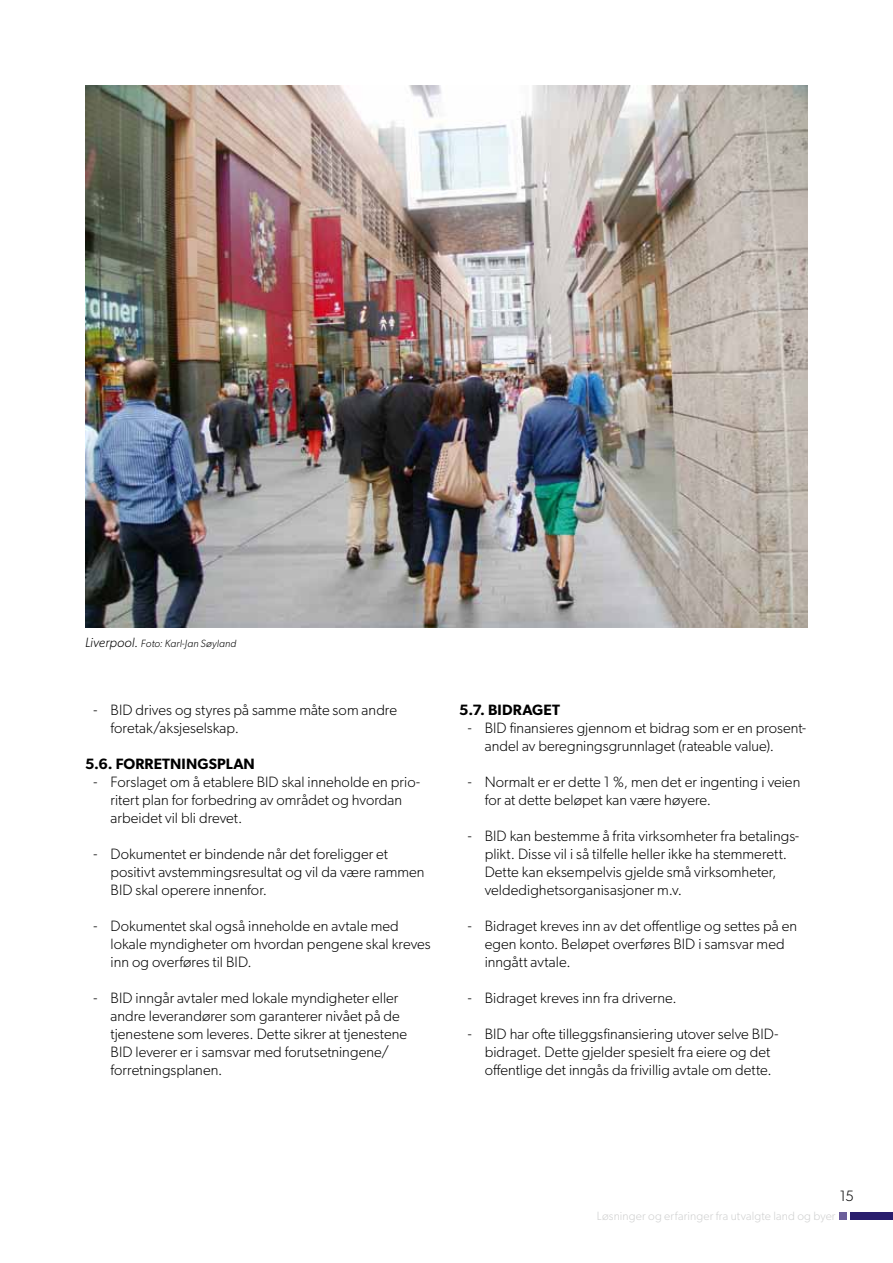
<style>
.page{position:relative;width:893px;height:1263px;background:#fff}
.page>*{position:absolute;margin:0;border:0;box-sizing:border-box;transform-origin:0 0}
.t1{font:300 15px/18px "Gibson";letter-spacing:.005em;color:#000}
.t2{font:600 15px "Gibson";letter-spacing:.005em;color:#000}
.t3{font:300 12px "Gibson";letter-spacing:.015em;color:#cfd0d0}
.t4{font:italic 300 10.5px "Gibson";letter-spacing:.015em;color:#000}
.s1{font-size:13.5px}
</style>
<div class="page">
<img style="left:85px;top:85px;width:723px;height:542px">
<div style="left:850px;top:1212px;width:43px;height:7px;background:#291e6d"></div>
<div style="left:840px;top:1212px;width:7px;height:7px;background:#6c5f9b"></div>
<p class="t4" style="left:85px;top:637px;width:153px"><span class="s1">Liverpool.</span> Foto: Karl-Jan Søyland</p>
<p class="t1" style="left:111px;top:701px;width:288px;text-indent:-17px">- BID drives og styres på samme måte som andre foretak/aksjeselskap.</p>
<p class="t2" style="left:85px;top:755px;width:49px">5.6. FORRETNIN</p>
<p class="t2" style="left:197px;top:755px;width:57px">GSPLAN</p>
<p class="t1" style="left:111px;top:773px;width:310px;text-indent:-17px">- Forslaget om å etablere BID skal inneholde en prio&shy;ritert plan for forbedring av området og hvordan arbeidet vil bli drevet.</p>
<p class="t1" style="left:111px;top:845px;width:316px;text-indent:-17px">- Dokumentet er bindende når det foreligger et positivt avstemmingsresultat og vil da være rammen<br>BID skal operere innenfor.</p>
<p class="t1" style="left:111px;top:917px;width:322px;text-indent:-17px">- Dokumentet skal også inneholde en avtale med lokale myndigheter om hvordan pengene skal kreves inn og overføres til BID.</p>
<p class="t1" style="left:111px;top:989px;width:298px;text-indent:-17px">- BID inngår avtaler med lokale myndigheter eller andre leverandører som garanterer nivået på de tjenestene som leveres. Dette sikrer at tjenestene BID leverer er i samsvar med forutsetningene/ forretningsplanen.</p>
<p class="t2" style="left:459px;top:701px;width:93px">5.7. BIDRAGET</p>
<p class="t1" style="left:485px;top:719px;width:322px;text-indent:-17px">- BID finansieres gjennom et bidrag som er en prosent&shy;andel av beregningsgrunnlaget (rateable value).</p>
<p class="t1" style="left:485px;top:773px;width:317px;text-indent:-17px">- Normalt er er dette 1 %, men det er ingenting i veien for at dette beløpet kan være høyere.</p>
<p class="t1" style="left:485px;top:827px;width:315px;text-indent:-17px">- BID kan bestemme å frita virksomheter fra betalings&shy;plikt. Disse vil i så tilfelle heller ikke ha stemmerett.<br>Dette kan eksempelvis gjelde små virksomheter, veldedighetsorganisasjoner m.v.</p>
<p class="t1" style="left:485px;top:917px;width:314px;text-indent:-17px">- Bidraget kreves inn av det offentlige og settes på en egen konto. Beløpet overføres BID i samsvar med inngått avtale.</p>
<p class="t1" style="left:468px;top:989px;width:211px">- Bidraget kreves inn fra driverne.</p>
<p class="t1" style="left:485px;top:1025px;width:295px;text-indent:-17px">- BID har ofte tilleggsfinansiering utover selve BID&shy;bidraget. Dette gjelder spesielt fra eiere og det offentlige det inngås da frivillig avtale om dette.</p>
<p class="t1" style="left:840px;top:1187px;width:15px">15</p>
<p class="t3" style="left:597px;top:1209px;width:240px">Løsninger og erfaringer fra utvalgte land og byer</p>
</div>
